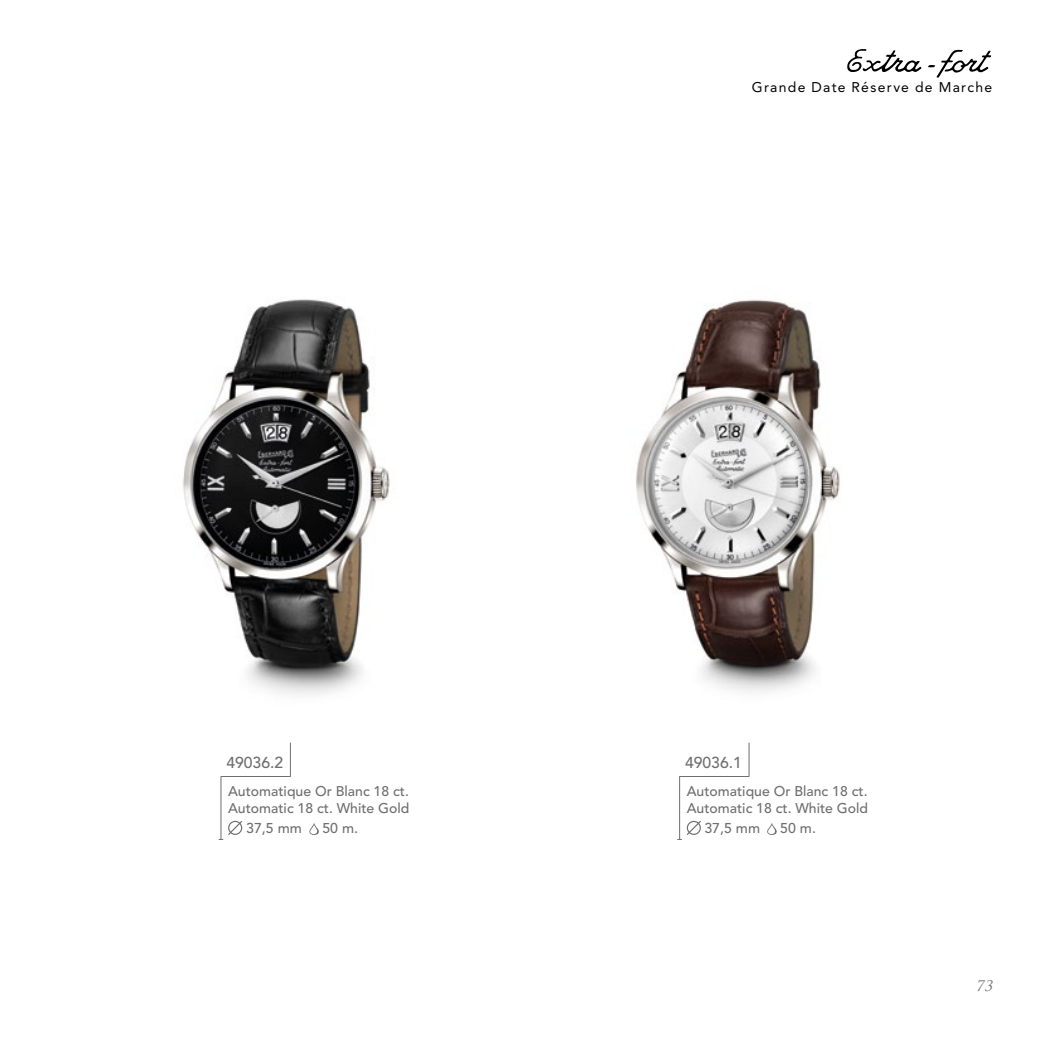
<style>
.page{position:relative;width:1042px;height:1042px;background:#fff}
.page>*{position:absolute;margin:0;border:0;box-sizing:border-box;transform-origin:0 0}
.t1{font:500 15.75px "Avenir LT Std";color:#706f6f}
.t2{font:500 14.17px "Avenir LT Std";color:#706f6f}
.t3{font:italic 14.17px "Trajan Pro";color:#706f6f}
.t4{font:500 14px/16.8px "Avenir LT Std";color:#706f6f}
.t5{font:14px "Avenir LT Std";letter-spacing:.09em;color:#000}
</style>
<div class="page">
<svg style="left:767px;top:823px;width:10px;height:12px"></svg>
<svg style="left:677px;top:742px;width:73px;height:98px"></svg>
<img style="left:636px;top:299px;width:204px;height:394px">
<svg style="left:309px;top:823px;width:10px;height:12px"></svg>
<svg style="left:219px;top:742px;width:72px;height:98px"></svg>
<img style="left:183px;top:299px;width:207px;height:396px">
<svg style="left:847px;top:49px;width:144px;height:29px"></svg>
<p class="t5" style="left:752px;top:79px;width:242px">Grande Date Réserve de Marche</p>
<p class="t1" style="left:226px;top:754px;width:58px">49036.2</p>
<p class="t1" style="left:685px;top:754px;width:58px">49036.1</p>
<p class="t4" style="left:228px;top:783px;width:183px">Automatique Or Blanc 18 ct.<br>Automatic 18 ct. White Gold</p>
<p class="t4" style="left:687px;top:783px;width:183px">Automatique Or Blanc 18 ct.<br>Automatic 18 ct. White Gold</p>
<p class="t2" style="left:246px;top:820px;width:57px">37,5 mm</p>
<p class="t2" style="left:322px;top:820px;width:37px">50 m.</p>
<p class="t2" style="left:704px;top:820px;width:57px">37,5 mm</p>
<p class="t2" style="left:780px;top:820px;width:37px">50 m.</p>
<p class="t3" style="left:975px;top:977px;width:22px">73</p>
</div>
